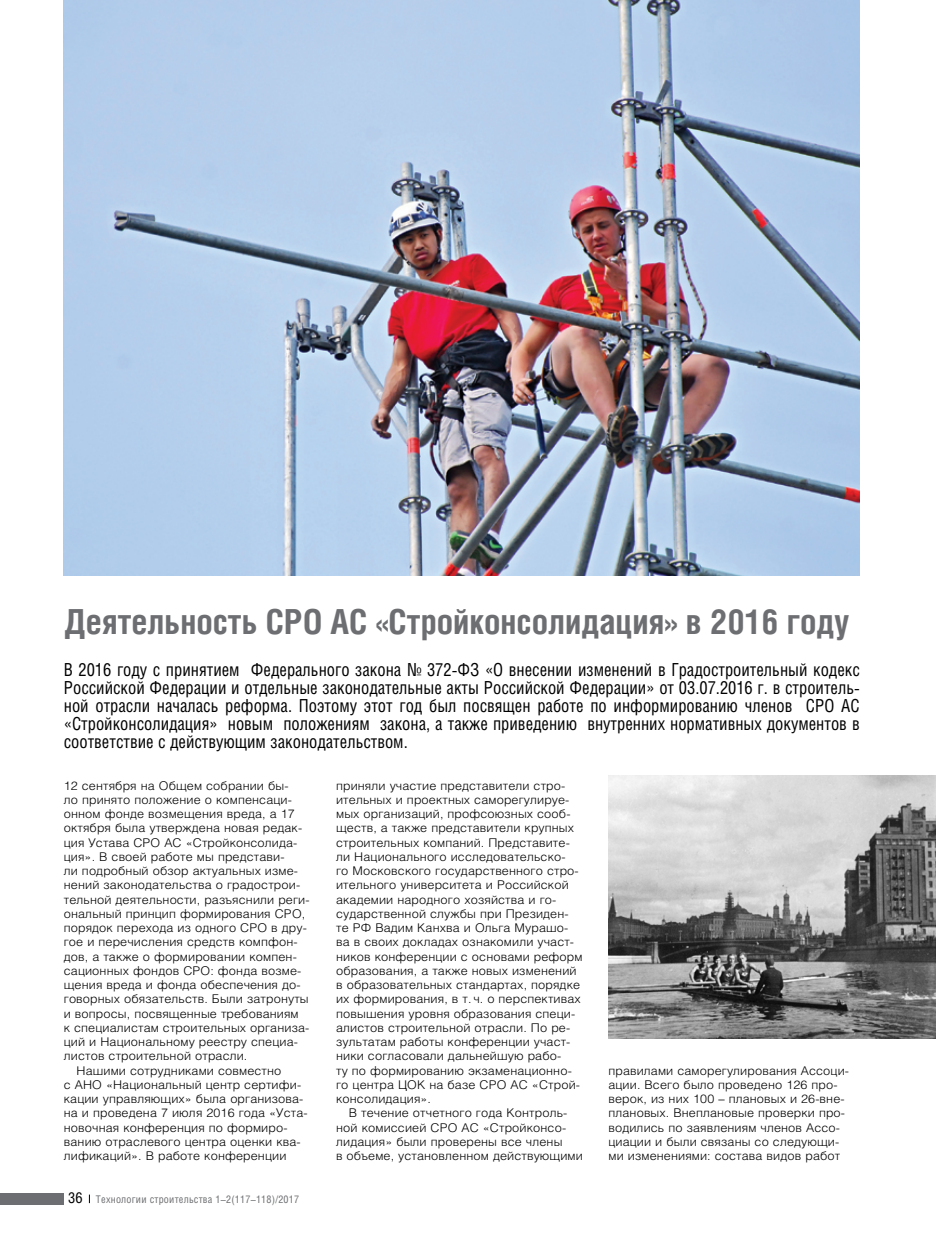
<style>
.page{position:relative;width:936px;height:1234px;background:#fff}
.page>*{position:absolute;margin:0;border:0;box-sizing:border-box;transform-origin:0 0}
.t1{font:700 34.5px "Helios Cond";color:#6d6e71}
.t2{font:18px/18px "Helios Cond";color:#000;text-align:justify;scale:.95 1}
.t3{font:15px "Helios Cond";color:#000}
.t4{font:300 12px/14.2px "Helios";letter-spacing:.01em;color:#000;scale:1.04 1}
.t5{font:10.5px "Helios Cond";letter-spacing:.02em;color:#6d6e71}
</style>
<div class="page">
<div style="left:0;top:1193px;width:64px;height:11px;background:#6d6e71"></div>
<img style="left:64px;top:0;width:795px;height:575px">
<img style="left:608px;top:775px;width:327px;height:262px">
<h1 class="t1" style="left:64px;top:601px;width:786px">Деятельность СРО АС «Стройконсолидация» в 2016 году</h1>
<p class="t2" style="left:64px;top:659px;width:839px">В 2016 году с принятием Федерального закона № 372-ФЗ «О внесении изменений в Градостроительный кодекс Российской Федерации и отдельные законодательные акты Российской Федерации» от 03.07.2016 г. в строитель&shy;ной отрасли началась реформа. Поэтому этот год был посвящен работе по информированию членов СРО АС «Стройконсолидация» новым положениям закона, а также приведению внутренних нормативных документов в соответствие с действующим законодательством.</p>
<p class="t4" style="left:64px;top:777px;width:217px">12 сентября на Общем собрании бы‑</p>
<p class="t4" style="left:64px;top:792px;width:221px">ло принято положение о компенсаци‑</p>
<p class="t4" style="left:64px;top:806px;width:224px">онном фонде возмещения вреда, а 17</p>
<p class="t4" style="left:64px;top:820px;width:231px">октября была утверждена новая редак‑</p>
<p class="t4" style="left:64px;top:834px;width:226px">ция Устава СРО АС «Стройконсолида‑</p>
<p class="t4" style="left:64px;top:849px;width:214px">ция». В своей работе мы представи‑</p>
<p class="t4" style="left:64px;top:863px;width:227px">ли подробный обзор актуальных изме‑</p>
<p class="t4" style="left:64px;top:877px;width:229px">нений законодательства о градострои‑</p>
<p class="t4" style="left:64px;top:891px;width:238px">тельной деятельности, разъяснили реги‑</p>
<p class="t4" style="left:64px;top:906px;width:234px">ональный принцип формирования СРО,</p>
<p class="t4" style="left:64px;top:920px;width:235px">порядок перехода из одного СРО в дру‑</p>
<p class="t4" style="left:64px;top:934px;width:226px">гое и перечисления средств компфон‑</p>
<p class="t4" style="left:64px;top:948px;width:225px">дов, а также о формировании компен‑</p>
<p class="t4" style="left:64px;top:963px;width:230px">сационных фондов СРО: фонда возме‑</p>
<p class="t4" style="left:64px;top:977px;width:229px">щения вреда и фонда обеспечения до‑</p>
<p class="t4" style="left:64px;top:991px;width:237px">говорных обязательств. Были затронуты</p>
<p class="t4" style="left:64px;top:1005px;width:227px">и вопросы, посвященные требованиям</p>
<p class="t4" style="left:64px;top:1020px;width:237px">к специалистам строительных организа‑</p>
<p class="t4" style="left:64px;top:1034px;width:226px">ций и Национальному реестру специа‑</p>
<p class="t4" style="left:64px;top:1048px;width:178px">листов строительной отрасли.</p>
<p class="t4" style="left:77px;top:1062px;width:198px">Нашими сотрудниками совместно</p>
<p class="t4" style="left:64px;top:1077px;width:230px">с АНО «Национальный центр сертифи‑</p>
<p class="t4" style="left:64px;top:1091px;width:232px">кации управляющих» была организова‑</p>
<p class="t4" style="left:64px;top:1105px;width:236px">на и проведена 7 июля 2016 года «Уста‑</p>
<p class="t4" style="left:64px;top:1119px;width:216px">новочная конференция по формиро‑</p>
<p class="t4" style="left:64px;top:1134px;width:229px">ванию отраслевого центра оценки ква‑</p>
<p class="t4" style="left:64px;top:1148px;width:215px">лификаций». В работе конференции</p>
<p class="t3" style="left:68px;top:1188px;width:16px">36</p>
<p class="t5" style="left:96px;top:1192px;width:205px">Технологии строительства 1–2(117–118)/2017</p>
<p class="t4" style="left:336px;top:777px;width:238px">приняли участие представители стро‑ ительных и проектных саморегулируе‑ мых организаций, профсоюзных сооб‑ ществ, а также представители крупных строительных компаний. Представите‑ ли Национального исследовательско‑<br>го Московского государственного стро‑ ительного университета и Российской академии народного хозяйства и го‑ сударственной службы при Президен‑ те РФ Вадим Канхва и Ольга Мурашо‑ ва в своих докладах ознакомили участ‑ ников конференции с основами реформ образования, а также новых изменений в образовательных стандартах, порядке их формирования, в т. ч. о перспективах повышения уровня образования специ‑ алистов строительной отрасли. По ре‑ зультатам работы конференции участ‑ ники согласовали дальнейшую рабо‑<br>ту по формированию экзаменационно‑ го центра ЦОК на базе СРО АС «Строй‑ консолидация».</p>
<p class="t4" style="left:336px;top:1105px;width:239px;text-indent:13px">В течение отчетного года Контроль‑ ной комиссией СРО АС «Стройконсо‑ лидация» были проверены все члены<br>в объеме, установленном действующими</p>
<p class="t4" style="left:608px;top:1062px;width:233px">правилами саморегулирования Ассоци‑ ации. Всего было проведено 126 про‑ верок, из них 100 – плановых и 26‑вне‑ плановых. Внеплановые проверки про‑ водились по заявлениям членов Ассо‑ циации и были связаны со следующи‑ ми изменениями: состава видов работ</p>
</div>
